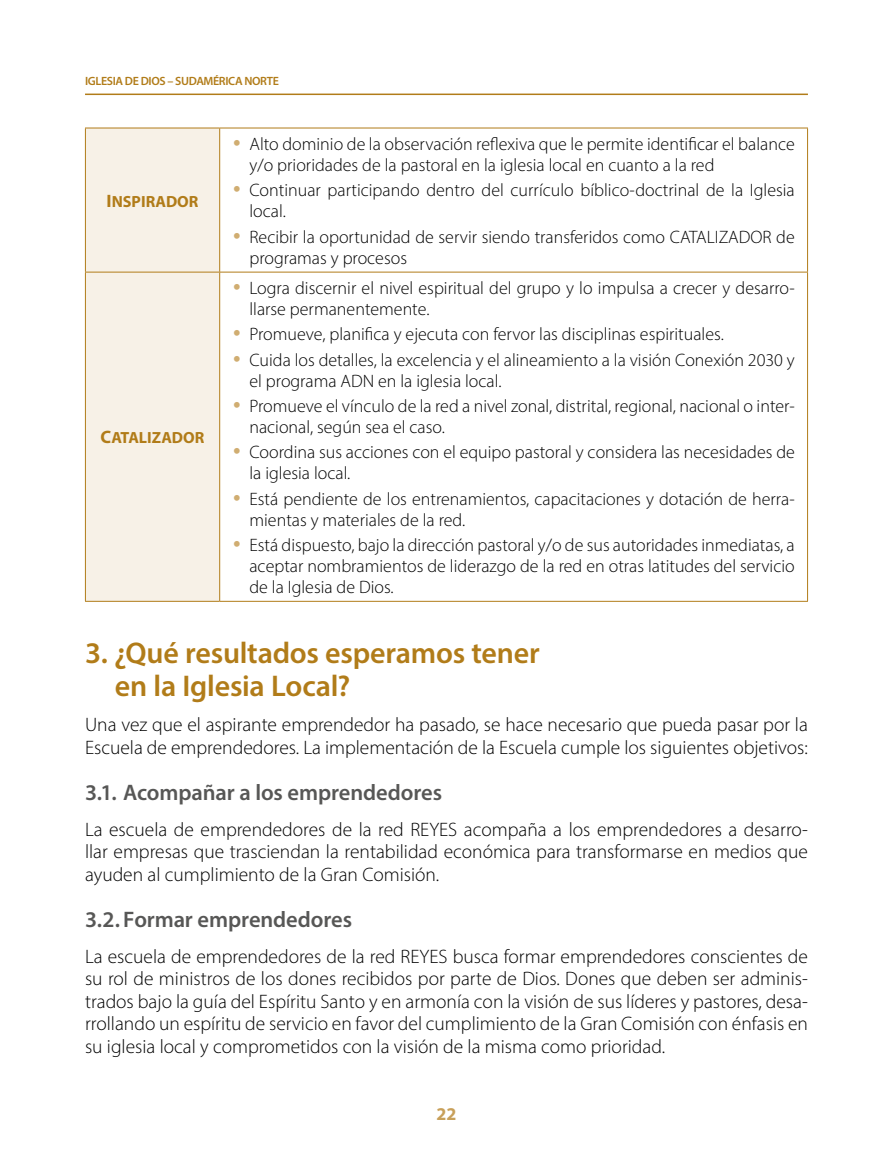
<style>
.page{position:relative;width:893px;height:1170px;background:#fff}
.page>*{position:absolute;margin:0;border:0;box-sizing:border-box;transform-origin:0 0}
.t1{font:600 30px/33px "Myriad Pro";letter-spacing:-.01em;color:#b17c19}
.t2{font:600 22.5px "Myriad Pro";letter-spacing:-.005em;color:#575756}
.t3{font:300 19.5px/22.5px "Myriad Pro";color:#000;text-align:justify}
.t4{font:300 18px/21px "Myriad Pro";color:#000}
.t5{font:700 18px "Myriad Pro";color:#c8a05a}
.t6{font:16.2px "Myriad Pro Bold SC900";color:#b17c19}
.t7{font:600 12px "Myriad Pro";letter-spacing:-.03em;color:#b17c19}
.s1{font-size:18px}
</style>
<div class="page">
<hr style="left:85px;top:94px;width:723px;height:1px;background:#b17c19">
<div style="left:86px;top:129px;width:133px;height:472px;background:#f7f1e7"></div>
<hr style="left:85px;top:128px;width:135px;height:1px;background:#b17c19">
<hr style="left:85px;top:128px;width:1px;height:144px;background:#b17c19">
<hr style="left:85px;top:272px;width:135px;height:1px;background:#b17c19">
<hr style="left:85px;top:272px;width:1px;height:329px;background:#b17c19">
<hr style="left:220px;top:128px;width:588px;height:1px;background:#b17c19">
<hr style="left:219px;top:128px;width:1px;height:144px;background:#b17c19">
<hr style="left:807px;top:128px;width:1px;height:144px;background:#b17c19">
<hr style="left:220px;top:272px;width:588px;height:1px;background:#b17c19">
<hr style="left:219px;top:272px;width:1px;height:329px;background:#b17c19">
<hr style="left:807px;top:272px;width:1px;height:329px;background:#b17c19">
<hr style="left:85px;top:601px;width:135px;height:1px;background:#b17c19">
<hr style="left:220px;top:601px;width:588px;height:1px;background:#b17c19">
<p class="t7" style="left:85px;top:73px;width:195px">IGLESIA DE DIOS – SUDAMÉRICA NORTE</p>
<p class="t6" style="left:107px;top:191px;width:15px"><span class="s1">I</span>NSPI</p>
<p class="t6" style="left:146px;top:191px;width:22px">RADO</p>
<p class="t6" style="left:189px;top:191px;width:11px">R</p>
<p class="t6" style="left:101px;top:427px;width:57px"><span class="s1">C</span>ATALIZADO</p>
<p class="t6" style="left:195px;top:427px;width:11px">R</p>
<p class="t4" style="left:249px;top:133px;width:547px">Alto dominio de la observación reflexiva que le permite identificar el balance y/o prioridades de la pastoral en la iglesia local en cuanto a la red</p>
<p class="t4" style="left:249px;top:180px;width:547px">Continuar participando dentro del currículo bíblico-doctrinal de la Iglesia local.</p>
<p class="t4" style="left:249px;top:226px;width:547px">Recibir la oportunidad de servir siendo transferidos como CATALIZADOR de programas y procesos</p>
<p class="t4" style="left:249px;top:277px;width:547px">Logra discernir el nivel espiritual del grupo y lo impulsa a crecer y desarro&shy;llarse permanentemente.</p>
<p class="t4" style="left:249px;top:321px;width:547px;line-height:25.2px">Promueve, planifica y ejecuta con fervor las disciplinas espirituales.<br>Cuida los detalles, la excelencia y el alineamiento a la visión Conexión 2030 y</p>
<p class="t4" style="left:249px;top:368px;width:547px;line-height:25.2px">el programa ADN en la iglesia local.<br>Promueve el vínculo de la red a nivel zonal, distrital, regional, nacional o inter-</p>
<p class="t4" style="left:249px;top:414px;width:547px;line-height:25.2px">nacional, según sea el caso.<br>Coordina sus acciones con el equipo pastoral y considera las necesidades de</p>
<p class="t4" style="left:249px;top:460px;width:547px;line-height:25.2px">la iglesia local.<br>Está pendiente de los entrenamientos, capacitaciones y dotación de herra-</p>
<p class="t4" style="left:249px;top:506px;width:547px;line-height:25.2px">mientas y materiales de la red.<br>Está dispuesto, bajo la dirección pastoral y/o de sus autoridades inmediatas, a</p>
<p class="t4" style="left:249px;top:555px;width:547px">aceptar nombramientos de liderazgo de la red en otras latitudes del servicio de la Iglesia de Dios.</p>
<h1 class="t1" style="left:115px;top:635px;width:426px;text-indent:-30px">3. ¿Qué resultados esperamos tener en la Iglesia Local?</h1>
<p class="t3" style="left:85px;top:713px;width:724px">Una vez que el aspirante emprendedor ha pasado, se hace necesario que pueda pasar por la<br>Escuela de emprendedores. La implementación de la Escuela cumple los siguientes objetivos:</p>
<p class="t2" style="left:85px;top:778px;width:358px">3.1. Acompañar a los emprendedores</p>
<p class="t3" style="left:85px;top:817px;width:724px">La escuela de emprendedores de la red REYES acompaña a los emprendedores a desarro&shy;llar empresas que trasciendan la rentabilidad económica para transformarse en medios que ayuden al cumplimiento de la Gran Comisión.</p>
<p class="t2" style="left:85px;top:905px;width:269px">3.2. Formar emprendedores</p>
<p class="t3" style="left:85px;top:944px;width:724px">La escuela de emprendedores de la red REYES busca formar emprendedores conscientes de su rol de ministros de los dones recibidos por parte de Dios. Dones que deben ser adminis&shy;trados bajo la guía del Espíritu Santo y en armonía con la visión de sus líderes y pastores, desa&shy;rrollando un espíritu de servicio en favor del cumplimiento de la Gran Comisión con énfasis en su iglesia local y comprometidos con la visión de la misma como prioridad.</p>
<p class="t5" style="left:436px;top:1101px;width:21px">22</p>
</div>
